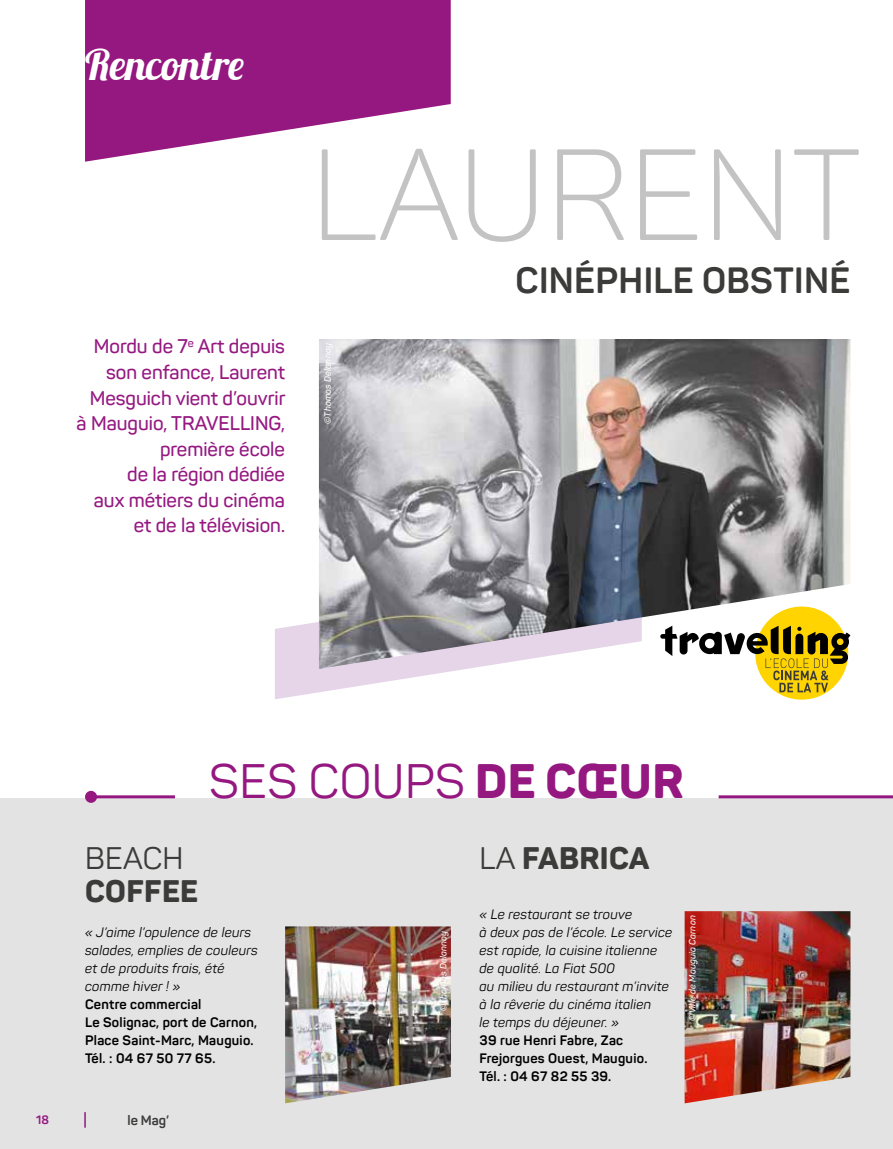
<style>
.page{position:relative;width:893px;height:1149px;background:#fff}
.page>*{position:absolute;margin:0;border:0;box-sizing:border-box;transform-origin:0 0}
.t1{font:300 127.5px "Panton";letter-spacing:.01em;color:#c3c3c4}
.t2{font:47.7px "Panton";letter-spacing:.01em;color:#951881}
.t3{font:42.15px "Lobster 1.3";letter-spacing:.005em;color:#fff}
.t4{font:700 36px "Panton";letter-spacing:.01em;color:#3b3b3a}
.t5{font:800 30.75px "Panton";letter-spacing:.01em;color:#3b3b3a}
.t6{font:30.75px "Panton";letter-spacing:.01em;color:#3b3b3a}
.t7{font:600 19.5px/25.5px "Panton";color:#951881;text-align:right}
.t8{font:italic 13.5px/18px "Panton";letter-spacing:.02em;color:#000}
.t9{font:700 13.5px/18px "Panton";letter-spacing:.02em;color:#000}
.t10{font:700 13.5px "Panton";color:#3b3b3a}
.t11{font:700 12px "Panton";color:#951881}
.t12{font:italic 600 9px "Panton";letter-spacing:.02em;color:#fff}
.s1{font-weight:800}
.s2{font-weight:400}
</style>
<div class="page">
<svg style="left:85px;top:0;width:366px;height:162px;fill:#951881"></svg>
<svg style="left:275px;top:622px;width:196px;height:77px;fill:#e6d5e9"></svg>
<div style="left:0;top:798px;width:893px;height:350px;background:#e3e3e3"></div>
<hr style="left:91px;top:795px;width:84px;height:3px;background:#951881">
<div style="left:85px;top:790px;width:12px;height:12px;background:#951881;border-radius:50%"></div>
<img style="left:285px;top:926px;width:166px;height:176px">
<hr style="left:719px;top:795px;width:174px;height:3px;background:#951881">
<img style="left:685px;top:911px;width:165px;height:191px">
<img style="left:319px;top:339px;width:531px;height:329px">
<svg style="left:656px;top:602px;width:195px;height:98px"></svg>
<svg style="left:84px;top:1112px;width:2px;height:15px"></svg>
<h3 class="t3" style="left:85px;top:37px;width:161px">Rencontre</h3>
<h3 class="t7" style="left:77px;top:333px;width:210px">Mordu de 7<sup>e</sup> Art depuis son enfance, Laurent<br>Mesguich vient d’ouvrir à Mauguio, TRAVELLING, première école<br>de la région dédiée<br>aux métiers du cinéma et de la télévision.</h3>
<h1 class="t1" style="left:311px;top:117px;width:551px">LAURENT</h1>
<h3 class="t4" style="left:516px;top:258px;width:336px">CINÉPHILE OBSTINÉ</h3>
<p class="t12" style="left:322px;top:423px;width:82px;rotate:-90deg">©Thomas Delannoy</p>
<h2 class="t2" style="left:209px;top:752px;width:476px">SES COUPS <span class="s1">DE CŒUR</span></h2>
<h3 class="t6" style="left:85px;top:839px;width:100px">BEACH</h3>
<h3 class="t5" style="left:85px;top:871px;width:115px">COFFEE</h3>
<h3 class="t5" style="left:480px;top:838px;width:171px"><span class="s2">LA</span> FABRICA</h3>
<p class="t8" style="left:85px;top:922px;width:174px">« J’aime l’opulence de leurs salades, emplies de couleurs et de produits frais, été comme hiver ! »</p>
<p class="t9" style="left:85px;top:994px;width:174px">Centre commercial<br>Le Solignac, port de Carnon,<br>Place Saint-Marc, Mauguio.<br>Tél. : 04 67 50 77 65.</p>
<p class="t11" style="left:36px;top:1112px;width:14px">18</p>
<p class="t10" style="left:128px;top:1111px;width:43px">le Mag’</p>
<p class="t12" style="left:438px;top:1010px;width:82px;rotate:-90deg">©Thomas Delannoy</p>
<p class="t8" style="left:479px;top:904px;width:194px">« Le restaurant se trouve<br>à deux pas de l’école. Le service est rapide, la cuisine italienne de qualité. La Fiat 500<br>au milieu du restaurant m’invite à la rêverie du cinéma italien<br>le temps du déjeuner. »</p>
<p class="t9" style="left:479px;top:1030px;width:169px">39 rue Henri Fabre, Zac<br>Frejorgues Ouest, Mauguio.<br>Tél. : 04 67 82 55 39.</p>
<p class="t12" style="left:687px;top:1020px;width:107px;rotate:-90deg">©Ville de Mauguio Carnon</p>
</div>
